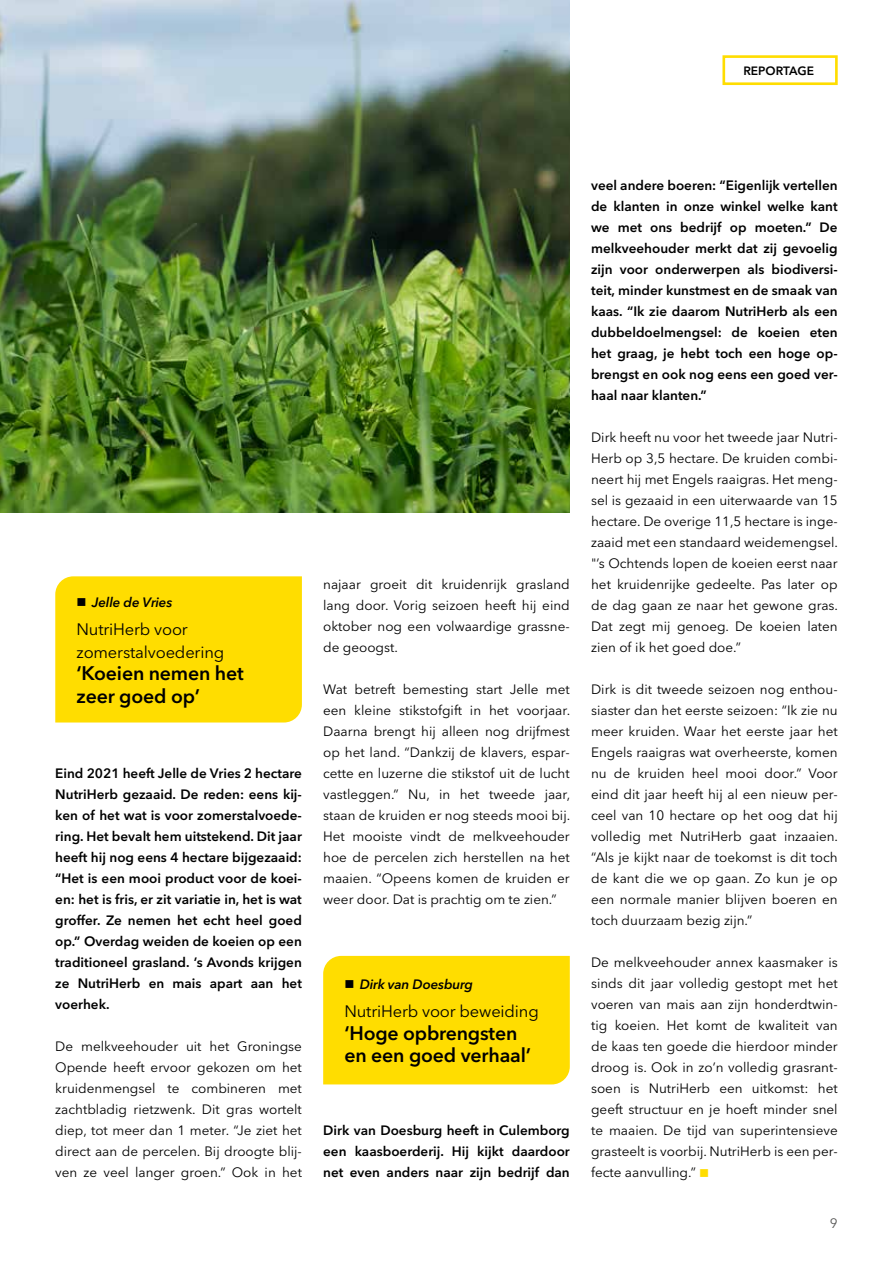
<style>
.page{position:relative;width:893px;height:1263px;background:#fff}
.page>*{position:absolute;margin:0;border:0;box-sizing:border-box;transform-origin:0 0}
.t1{font:600 19.5px/22.5px "Avenir Next W1 G";letter-spacing:-.01em;color:#000}
.t2{font:16.5px/22.5px "Avenir Next W1 G";letter-spacing:-.01em;color:#000}
.t3{font:13.5px/21px "Avenir Next W1 G";color:#000;text-align:justify}
.t4{font:600 13.5px/21px "Avenir Next W1 G";color:#000;text-align:justify}
.t5{font:italic 600 13.5px "Avenir Next W1 G";letter-spacing:-.01em;color:#000}
.t6{font:13.5px "Avenir Next W1 G";color:#575756}
.t7{font:600 12px "Avenir Next W1 G";color:#000}
.s1{color:#fd0}
</style>
<div class="page">
<img style="left:0;top:0;width:570px;height:512px">
<div style="left:722px;top:55px;width:116px;height:30px;border:3px solid #fd0"></div>
<div style="left:323px;top:956px;width:247px;height:128px;background:#fd0"></div>
<div style="left:55px;top:576px;width:247px;height:146px;background:#fd0"></div>
<p class="t7" style="left:743px;top:61px;width:72px">REPORTAGE</p>
<p class="t5" style="left:77px;top:591px;width:97px">■ Jelle de Vries</p>
<p class="t2" style="left:77px;top:617px;width:149px">NutriHerb voor zomerstalvoedering</p>
<h1 class="t1" style="left:77px;top:660px;width:169px">‘Koeien nemen het zeer goed op’</h1>
<p class="t4" style="left:55px;top:762px;width:248px">Eind 2021 heeft Jelle de Vries 2 hectare NutriHerb gezaaid. De reden: eens kij&shy;ken of het wat is voor zomerstalvoede&shy;ring. Het bevalt hem uitstekend. Dit jaar heeft hij nog eens 4 hectare bijgezaaid: “Het is een mooi product voor de koei&shy;en: het is fris, er zit variatie in, het is wat groffer. Ze nemen het echt heel goed op.” Overdag weiden de koeien op een traditioneel grasland. ’s Avonds krijgen ze NutriHerb en mais apart aan het voerhek.</p>
<p class="t3" style="left:55px;top:1035px;width:248px">De melkveehouder uit het Groningse Opende heeft ervoor gekozen om het kruidenmengsel te combineren met zachtbladig rietzwenk. Dit gras wortelt diep, tot meer dan 1 meter. “Je ziet het direct aan de percelen. Bij droogte blij&shy;ven ze veel langer groen.” Ook in het</p>
<p class="t3" style="left:323px;top:573px;width:248px">najaar groeit dit kruidenrijk grasland lang door. Vorig seizoen heeft hij eind oktober nog een volwaardige grassne&shy;de geoogst.</p>
<p class="t3" style="left:323px;top:678px;width:249px">Wat betreft bemesting start Jelle met een kleine stikstofgift in het voorjaar.<br>Daarna brengt hij alleen nog drijfmest op het land. “Dankzij de klavers, espar&shy;cette en luzerne die stikstof uit de lucht vastleggen.” Nu, in het tweede jaar, staan de kruiden er nog steeds mooi bij.<br>Het mooiste vindt de melkveehouder hoe de percelen zich herstellen na het maaien. “Opeens komen de kruiden er weer door. Dat is prachtig om te zien.”</p>
<p class="t5" style="left:344px;top:973px;width:130px">■ Dirk van Doesburg</p>
<p class="t2" style="left:344px;top:998px;width:196px">NutriHerb voor beweiding</p>
<h1 class="t1" style="left:344px;top:1020px;width:188px">‘Hoge opbrengsten en een goed verhaal’</h1>
<p class="t4" style="left:323px;top:1119px;width:248px">Dirk van Doesburg heeft in Culemborg een kaasboerderij. Hij kijkt daardoor net even anders naar zijn bedrijf dan</p>
<p class="t4" style="left:591px;top:174px;width:248px">veel andere boeren: “Eigenlijk vertellen de klanten in onze winkel welke kant we met ons bedrijf op moeten.” De melkveehouder merkt dat zij gevoelig zijn voor onderwerpen als biodiversi&shy;teit, minder kunstmest en de smaak van kaas. “Ik zie daarom NutriHerb als een dubbeldoelmengsel: de koeien eten het graag, je hebt toch een hoge op&shy;brengst en ook nog eens een goed ver&shy;haal naar klanten.”</p>
<p class="t3" style="left:591px;top:426px;width:249px">Dirk heeft nu voor het tweede jaar Nutri-Herb op 3,5 hectare. De kruiden combi&shy;neert hij met Engels raaigras. Het meng&shy;sel is gezaaid in een uiterwaarde van 15 hectare. De overige 11,5 hectare is inge&shy;zaaid met een standaard weidemengsel. "’s Ochtends lopen de koeien eerst naar het kruidenrijke gedeelte. Pas later op de dag gaan ze naar het gewone gras.<br>Dat zegt mij genoeg. De koeien laten zien of ik het goed doe.”</p>
<p class="t3" style="left:591px;top:678px;width:249px">Dirk is dit tweede seizoen nog enthou&shy;siaster dan het eerste seizoen: “Ik zie nu meer kruiden. Waar het eerste jaar het Engels raaigras wat overheerste, komen nu de kruiden heel mooi door.” Voor eind dit jaar heeft hij al een nieuw per&shy;ceel van 10 hectare op het oog dat hij volledig met NutriHerb gaat inzaaien. “Als je kijkt naar de toekomst is dit toch de kant die we op gaan. Zo kun je op een normale manier blijven boeren en toch duurzaam bezig zijn.”</p>
<p class="t3" style="left:591px;top:951px;width:248px">De melkveehouder annex kaasmaker is sinds dit jaar volledig gestopt met het voeren van mais aan zijn honderdtwin&shy;tig koeien. Het komt de kwaliteit van de kaas ten goede die hierdoor minder droog is. Ook in zo’n volledig grasrant&shy;soen is NutriHerb een uitkomst: het geeft structuur en je hoeft minder snel te maaien. De tijd van superintensieve grasteelt is voorbij. NutriHerb is een per&shy;fecte aanvulling.” <span class="s1">■</span></p>
<p class="t6" style="left:830px;top:1213px;width:9px">9</p>
</div>
